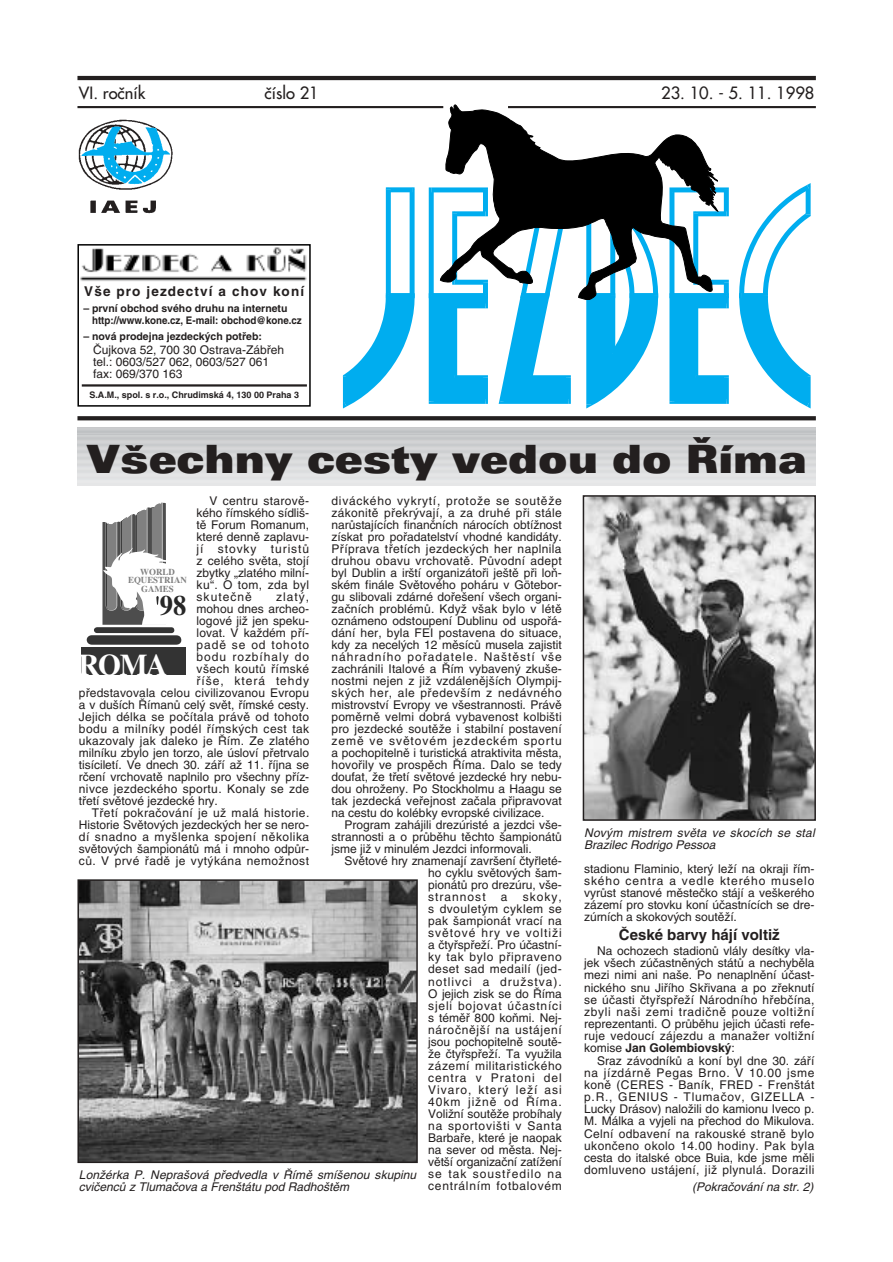
<style>
.page{position:relative;width:893px;height:1262px;background:#fff}
.page>*{position:absolute;margin:0;border:0;box-sizing:border-box;transform-origin:0 0}
.t1{font:900 expanded 39px "Univers CE";color:#231f1f;scale:.85 1}
.t2{font:700 30px "Times CE";color:#fff}
.t3{font:700 28.2px "Times CE";color:#262626;scale:.94 1}
.t4{font:16.5px "Futura CE";color:#231f1f}
.t5{font:700 15px "Helvetica CE";color:#231f1f}
.t6{font:700 13.5px "Helvetica CE";letter-spacing:.085em;color:#231f1f}
.t7{font:12px/12px "Helvetica CE";color:#231f1f;text-align:justify}
.t8{font:italic 12px/12px "Helvetica CE";color:#231f1f}
.t9{font:12px "Helvetica CE";letter-spacing:.025em;color:#231f1f}
.t10{font:12px "Helvetica CE";letter-spacing:.03em;color:#231f1f}
.t11{font:italic 12px/12px "Helvetica CE";letter-spacing:.02em;color:#231f1f}
.t12{font:12px "Helvetica CE";letter-spacing:.035em;color:#231f1f}
.t13{font:12px "Helvetica CE";letter-spacing:.04em;color:#231f1f}
.t14{font:12px "Helvetica CE";letter-spacing:.045em;color:#231f1f}
.t15{font:12px "Helvetica CE";letter-spacing:.08em;color:#231f1f}
.t16{font:12px "Helvetica CE";letter-spacing:.075em;color:#231f1f}
.t17{font:700 10.5px/11.6px "Helvetica CE";color:#231f1f}
.t18{font:700 9px "Helvetica CE";color:#231f1f}
.t19{font:700 9px/8.7px "Times CE";color:#808080;text-align:center}
.s1{font-weight:700}
</style>
<div class="page">
<hr style="left:77px;top:76px;width:738px;height:4px;background:#231f1f">
<svg style="left:77px;top:416px;width:738px;height:4px;background:#2b2727"></svg>
<hr style="left:77px;top:428px;width:738px;height:4px;background:#cacbcd">
<div style="left:77px;top:430px;width:738px;height:5px;background:#c0c2c4"></div>
<hr style="left:77px;top:433px;width:738px;height:4px;background:#c8cacc">
<hr style="left:77px;top:434px;width:738px;height:4px;background:#c2c4c6">
<hr style="left:77px;top:435px;width:738px;height:4px;background:#cdcfd0">
<div style="left:77px;top:437px;width:738px;height:5px;background:#c5c7c8"></div>
<hr style="left:77px;top:440px;width:738px;height:4px;background:#cfcfd0">
<hr style="left:77px;top:441px;width:738px;height:4px;background:#d2d3d4">
<div style="left:77px;top:443px;width:738px;height:5px;background:#c8cbcd"></div>
<hr style="left:77px;top:447px;width:738px;height:4px;background:#d5d6d7">
<div style="left:77px;top:450px;width:738px;height:5px;background:#ced0d1"></div>
<hr style="left:77px;top:454px;width:738px;height:4px;background:#d9dadb">
<hr style="left:77px;top:456px;width:738px;height:4px;background:#d2d4d5">
<hr style="left:77px;top:460px;width:738px;height:4px;background:#d5d6d7">
<hr style="left:77px;top:461px;width:738px;height:4px;background:#dddede">
<div style="left:77px;top:463px;width:738px;height:5px;background:#d7d8da"></div>
<hr style="left:77px;top:468px;width:738px;height:4px;background:#dbdcdd">
<hr style="left:77px;top:472px;width:738px;height:4px;background:#dddee0">
<div style="left:77px;top:476px;width:738px;height:5px;background:#e0e2e3"></div>
<hr style="left:77px;top:481px;width:738px;height:4px;background:#e4e5e6">
<hr style="left:77px;top:484px;width:738px;height:2px;background:#e6e7e8">
<svg style="left:498px;top:300px;width:73px;height:104px"></svg>
<svg style="left:669px;top:187px;width:59px;height:217px"></svg>
<svg style="left:429px;top:187px;width:59px;height:217px"></svg>
<svg style="left:586px;top:300px;width:72px;height:108px"></svg>
<svg style="left:739px;top:183px;width:71px;height:225px"></svg>
<svg style="left:343px;top:187px;width:71px;height:221px"></svg>
<svg style="left:439px;top:104px;width:280px;height:196px"></svg>
<hr style="left:77px;top:106px;width:366px;height:2px;background:#231f1f">
<hr style="left:508px;top:106px;width:307px;height:2px;background:#231f1f">
<img style="left:78px;top:120px;width:95px;height:94px">
<div style="left:77px;top:244px;width:234px;height:162px;border:2px solid #000"></div>
<img style="left:80px;top:247px;width:226px;height:34px">
<hr style="left:82px;top:384px;width:225px;height:2px;background:#231f1f">
<div style="left:82px;top:647px;width:104px;height:27px;background:#333"></div>
<svg style="left:87px;top:502px;width:94px;height:142px"></svg>
<img style="left:80px;top:882px;width:335px;height:278px">
<div style="left:77px;top:879px;width:341px;height:284px;border:2px solid #231f1f"></div>
<img style="left:585px;top:498px;width:227px;height:319px">
<div style="left:582px;top:495px;width:233px;height:325px;border:2px solid #231f1f"></div>
<h3 class="t4" style="left:79px;top:86px;width:68px">VI. roãník</h3>
<h3 class="t4" style="left:264px;top:86px;width:56px">ãíslo 21</h3>
<h3 class="t4" style="left:661px;top:86px;width:155px">23. 10. - 5. 11. 1998</h3>
<p class="t6" style="left:84px;top:286px;width:221px">Vše pro jezdectví a chov koní</p>
<p class="t17" style="left:92px;top:304px;width:211px;text-indent:-9px">– první obchod svého druhu na internetu http://www.kone.cz, E-mail: obchod@kone.cz</p>
<p class="t17" style="left:83px;top:331px;width:180px">– nová prodejna jezdeckých potřeb:</p>
<p class="t7" style="left:93px;top:345px;width:192px;text-align:left">Čujkova 52, 700 30 Ostrava-Zábřeh tel.: 0603/527 062, 0603/527 061 fax: 069/370 163</p>
<p class="t18" style="left:89px;top:391px;width:211px">S.A.M., spol. s r.o., Chrudimská 4, 130 00 Praha 3</p>
<h1 class="t1" style="left:86px;top:445px;width:849px">V‰echny cesty vedou do ¤íma</h1>
<p class="t7" style="left:197px;top:496px;width:114px;text-indent:13px">V centru starově&shy;kého římského sídliš&shy;tě Forum Romanum, které denně zaplavu&shy;jí stovky turistů z celého světa, stojí zbytky „zlatého milní&shy;ku“. O tom, zda byl skutečně</p>
<p class="t7" style="left:331px;top:496px;width:232px">diváckého vykrytí, protože se soutěže zákonitě překrývají, a za druhé při stále narůstajících finančních nárocích obtížnost získat pro pořadatelství vhodné kandidáty.<br>Příprava třetích jezdeckých her naplnila druhou obavu vrchovatě. Původní adept byl Dublin a irští organizátoři ještě při loň&shy;ském finále Světového poháru v Götebor&shy;gu slibovali zdárné dořešení všech organi&shy;začních problémů. Když však bylo v létě oznámeno odstoupení Dublinu od uspořá&shy;dání her, byla FEI postavena do situace, kdy za necelých 12 měsíců musela zajistit náhradního pořadatele. Naštěstí vše zachránili Italové a Řím vybavený zkuše&shy;nostmi nejen z již vzdálenějších Olympij&shy;ských her, ale především z nedávného mistrovství Evropy ve všestrannosti. Právě poměrně velmi dobrá vybavenost kolbišti pro jezdecké soutěže i stabilní postavení země ve světovém jezdeckém sportu a pochopitelně i turistická atraktivita města, hovořily ve prospěch Říma. Dalo se tedy doufat, že třetí světové jezdecké hry nebu&shy;dou ohroženy. Po Stockholmu a Haagu se tak jezdecká veřejnost začala připravovat na cestu do kolébky evropské civilizace.</p>
<p class="t7" style="left:331px;top:820px;width:232px;text-indent:13px">Program zahájili drezúristé a jezdci vše&shy;strannosti a o průběhu těchto šampionátů jsme již v minulém Jezdci informovali.</p>
<p class="t7" style="left:428px;top:856px;width:135px;text-indent:-84px">Světové hry znamenají završení čtyřleté&shy;ho cyklu světových šam&shy;pionátů pro drezúru, vše&shy;strannost</p>
<p class="t19" style="left:128px;top:568px;width:60px">WORLD<br>EQUESTRIAN<br>GAMES</p>
<p class="t7" style="left:276px;top:592px;width:35px">zlatý,</p>
<p class="t7" style="left:197px;top:604px;width:114px">mohou dnes archeo-</p>
<p class="t7" style="left:197px;top:616px;width:114px">logové již jen speku-</p>
<p class="t7" style="left:197px;top:628px;width:114px">lovat. V každém pří-</p>
<p class="t16" style="left:197px;top:641px;width:114px">padě se od tohoto</p>
<p class="t15" style="left:197px;top:653px;width:114px">bodu rozbíhaly do</p>
<p class="t12" style="left:197px;top:665px;width:114px">všech koutů římské</p>
<p class="t15" style="left:197px;top:677px;width:114px">říše, která tehdy</p>
<p class="t7" style="left:79px;top:688px;width:232px">představovala celou civilizovanou Evropu</p>
<p class="t7" style="left:79px;top:700px;width:232px">a v duších Římanů celý svět, římské cesty.</p>
<p class="t9" style="left:79px;top:713px;width:231px">Jejich délka se počítala právě od tohoto</p>
<p class="t13" style="left:79px;top:725px;width:232px">bodu a milníky podél římských cest tak</p>
<p class="t9" style="left:79px;top:737px;width:232px">ukazovaly jak daleko je Řím. Ze zlatého</p>
<p class="t7" style="left:79px;top:748px;width:232px">milníku zbylo jen torzo, ale úsloví přetrvalo</p>
<p class="t7" style="left:79px;top:760px;width:232px">tisíciletí. Ve dnech 30. září až 11. října se</p>
<p class="t7" style="left:79px;top:772px;width:232px">rčení vrchovatě naplnilo pro všechny příz-</p>
<p class="t10" style="left:79px;top:785px;width:232px">nivce jezdeckého sportu. Konaly se zde</p>
<p class="t7" style="left:79px;top:796px;width:140px">třetí světové jezdecké hry.</p>
<p class="t10" style="left:92px;top:809px;width:219px">Třetí pokračování je už malá historie.</p>
<p class="t7" style="left:79px;top:820px;width:232px">Historie Světových jezdeckých her se nero-</p>
<p class="t14" style="left:79px;top:833px;width:232px">dí snadno a myšlenka spojení několika</p>
<p class="t7" style="left:79px;top:844px;width:232px">světových šampionátů má i mnoho odpůr-</p>
<p class="t12" style="left:79px;top:857px;width:231px">ců. V prvé řadě je vytýkána nemožnost</p>
<h3 class="t3" style="left:160px;top:596px;width:30px">98</h3>
<h2 class="t2" style="left:78px;top:655px;width:91px">ROMA</h2>
<p class="t7" style="left:428px;top:892px;width:135px;text-indent:95px">skoky, s dvouletým cyklem se pak šampionát vrací na světové hry ve voltiži a čtyřspřeží. Pro účastní&shy;ky tak bylo připraveno deset sad medailí (jed&shy;notlivci a družstva).<br>O jejich zisk se do Říma sjeli bojovat účastníci s téměř 800 koňmi. Nej&shy;náročnější na ustájení jsou pochopitelně soutě&shy;že čtyřspřeží. Ta využila zázemí militaristického centra v Pratoni del Vivaro, který leží asi 40km jižně od Říma.<br>Voližní soutěže probíhaly na sportovišti v Santa Barbaře, které je naopak na sever od města. Nej&shy;větší organizační zatížení se tak soustředilo na centrálním fotbalovém</p>
<p class="t7" style="left:501px;top:892px;width:8px">a</p>
<p class="t8" style="left:79px;top:1169px;width:339px">Lonžérka P. Neprašová předvedla v Římě smíšenou skupinu cvičenců z Tlumačova a Frenštátu pod Radhoštěm</p>
<p class="t11" style="left:584px;top:828px;width:232px">Novým mistrem světa ve skocích se stal<br>Brazilec Rodrigo Pessoa</p>
<p class="t7" style="left:584px;top:863px;width:232px">stadionu Flaminio, který leží na okraji řím&shy;ského centra a vedle kterého muselo vyrůst stanové městečko stájí a veškerého zázemí pro stovku koní účastnících se dre&shy;zúrních a skokových soutěží.</p>
<p class="t5" style="left:618px;top:929px;width:162px">České barvy hájí voltiž</p>
<p class="t7" style="left:584px;top:946px;width:232px;text-indent:13px">Na ochozech stadionů vlály desítky vla&shy;jek všech zúčastněných států a nechyběla mezi nimi ani naše. Po nenaplnění účast&shy;nického snu Jiřího Skřivana a po zřeknutí se účasti čtyřspřeží Národního hřebčína, zbyli naši zemi tradičně pouze voltižní reprezentanti. O průběhu jejich účasti refe&shy;ruje vedoucí zájezdu a manažer voltižní komise <span class="s1">Jan Golembiovský</span>:</p>
<p class="t7" style="left:584px;top:1055px;width:232px;text-indent:13px">Sraz závodníků a koní byl dne 30. září na jízdárně Pegas Brno. V 10.00 jsme koně (CERES - Baník, FRED - Frenštát p.R., GENIUS - Tlumačov, GIZELLA - Lucky Drásov) naložili do kamionu Iveco p.<br>M. Málka a vyjeli na přechod do Mikulova.<br>Celní odbavení na rakouské straně bylo ukončeno okolo 14.00 hodiny. Pak byla cesta do italské obce Buia, kde jsme měli domluveno ustájení, již plynulá. Dorazili</p>
<p class="t8" style="left:692px;top:1181px;width:123px">(Pokračování na str. 2)</p>
</div>
